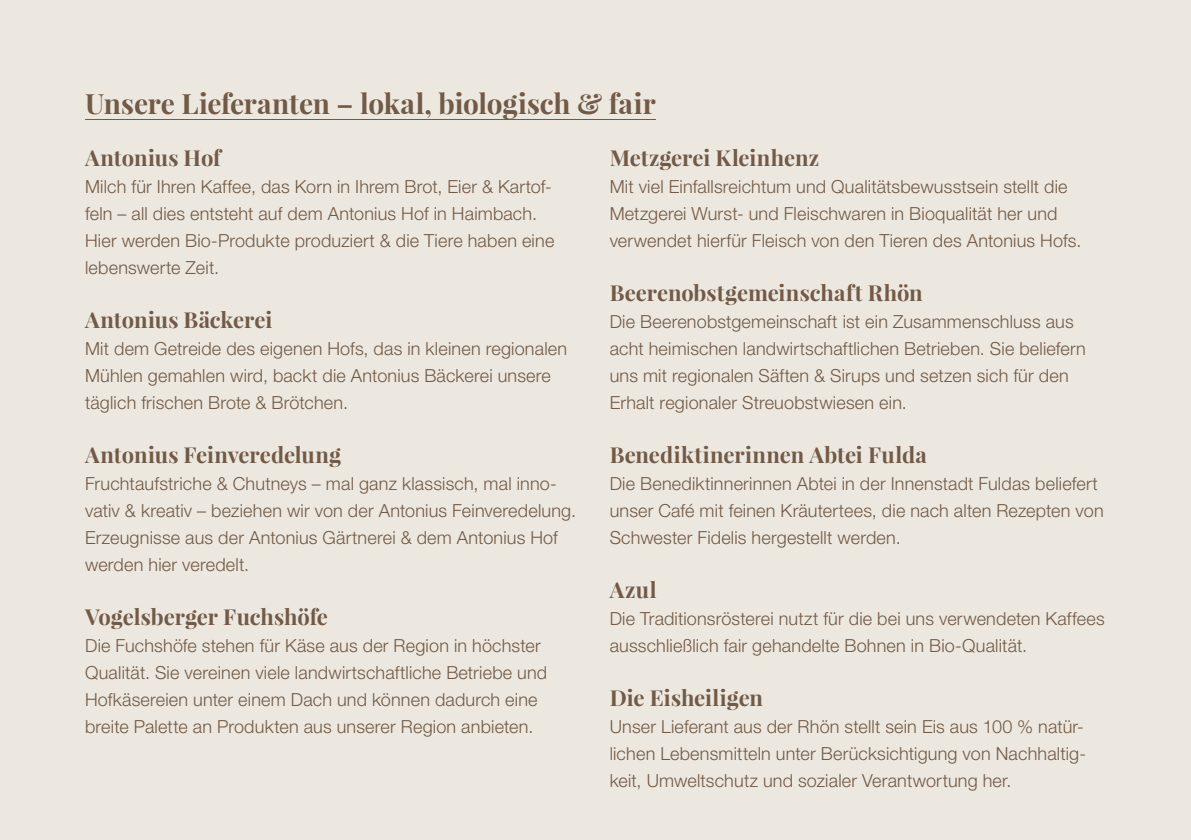
<style>
.page{position:relative;width:1191px;height:840px;background:#fff}
.page>*{position:absolute;margin:0;border:0;box-sizing:border-box;transform-origin:0 0}
.t1{font:700 28px "Playfair Display";letter-spacing:-.01em;color:#715a47}
.t2{font:700 22px "Playfair Display";letter-spacing:-.005em;color:#715a47}
.t3{font:300 18px/27px "Helvetica Neue LT Pro";letter-spacing:.01em;color:#715a47}
</style>
<div class="page">
<div style="left:0;top:0;width:1191px;height:839px;background:#ede8df"></div>
<hr style="left:85px;top:119px;width:571px;height:1px;background:#715a47">
<h1 class="t1" style="left:85px;top:85px;width:572px">Unsere Lieferanten – lokal, biologisch &amp; fair</h1>
<p class="t2" style="left:85px;top:143px;width:137px">Antonius Hof</p>
<p class="t3" style="left:85px;top:172px;width:471px">Milch für Ihren Kaffee, das Korn in Ihrem Brot, Eier &amp; Kartof&shy;feln – all dies entsteht auf dem Antonius Hof in Haimbach.<br>Hier werden Bio-Produkte produziert &amp; die Tiere haben eine lebenswerte Zeit.</p>
<p class="t2" style="left:85px;top:305px;width:189px">Antonius Bäckerei</p>
<p class="t3" style="left:85px;top:334px;width:483px">Mit dem Getreide des eigenen Hofs, das in kleinen regionalen<br>Mühlen gemahlen wird, backt die Antonius Bäckerei unsere täglich frischen Brote &amp; Brötchen.</p>
<p class="t2" style="left:85px;top:440px;width:257px">Antonius Feinveredelung</p>
<p class="t3" style="left:85px;top:469px;width:492px">Fruchtaufstriche &amp; Chutneys – mal ganz klassisch, mal inno&shy;vativ &amp; kreativ – beziehen wir von der Antonius Feinveredelung.<br>Erzeugnisse aus der Antonius Gärtnerei &amp; dem Antonius Hof werden hier veredelt.</p>
<p class="t2" style="left:85px;top:602px;width:244px">Vogelsberger Fuchshöfe</p>
<p class="t3" style="left:85px;top:631px;width:464px">Die Fuchshöfe stehen für Käse aus der Region in höchster Qualität. Sie vereinen viele landwirtschaftliche Betriebe und Hofkäsereien unter einem Dach und können dadurch eine breite Palette an Produkten aus unserer Region anbieten.</p>
<p class="t2" style="left:609px;top:143px;width:211px">Metzgerei Kleinhenz</p>
<p class="t3" style="left:609px;top:172px;width:473px">Mit viel Einfallsreichtum und Qualitätsbewusstsein stellt die<br>Metzgerei Wurst- und Fleischwaren in Bioqualität her und verwendet hierfür Fleisch von den Tieren des Antonius Hofs.</p>
<p class="t2" style="left:609px;top:278px;width:314px">Beerenobstgemeinschaft Rhön</p>
<p class="t3" style="left:609px;top:307px;width:478px">Die Beerenobstgemeinschaft ist ein Zusammenschluss aus acht heimischen landwirtschaftlichen Betrieben. Sie beliefern uns mit regionalen Säften &amp; Sirups und setzen sich für den Erhalt regionaler Streuobstwiesen ein.</p>
<p class="t2" style="left:609px;top:440px;width:319px">Benediktinerinnen Abtei Fulda</p>
<p class="t3" style="left:609px;top:469px;width:495px">Die Benediktinnerinnen Abtei in der Innenstadt Fuldas beliefert unser Café mit feinen Kräutertees, die nach alten Rezepten von<br>Schwester Fidelis hergestellt werden.</p>
<p class="t2" style="left:609px;top:575px;width:48px">Azul</p>
<p class="t3" style="left:609px;top:604px;width:496px">Die Traditionsrösterei nutzt für die bei uns verwendeten Kaffees ausschließlich fair gehandelte Bohnen in Bio-Qualität.</p>
<p class="t2" style="left:609px;top:683px;width:155px">Die Eisheiligen</p>
<p class="t3" style="left:609px;top:712px;width:478px;text-align:justify">Unser Lieferant aus der Rhön stellt sein Eis aus 100 % natür&shy;lichen Lebensmitteln unter Berücksichtigung von Nachhaltig&shy;keit, Umweltschutz und sozialer Verantwortung her.</p>
</div>
